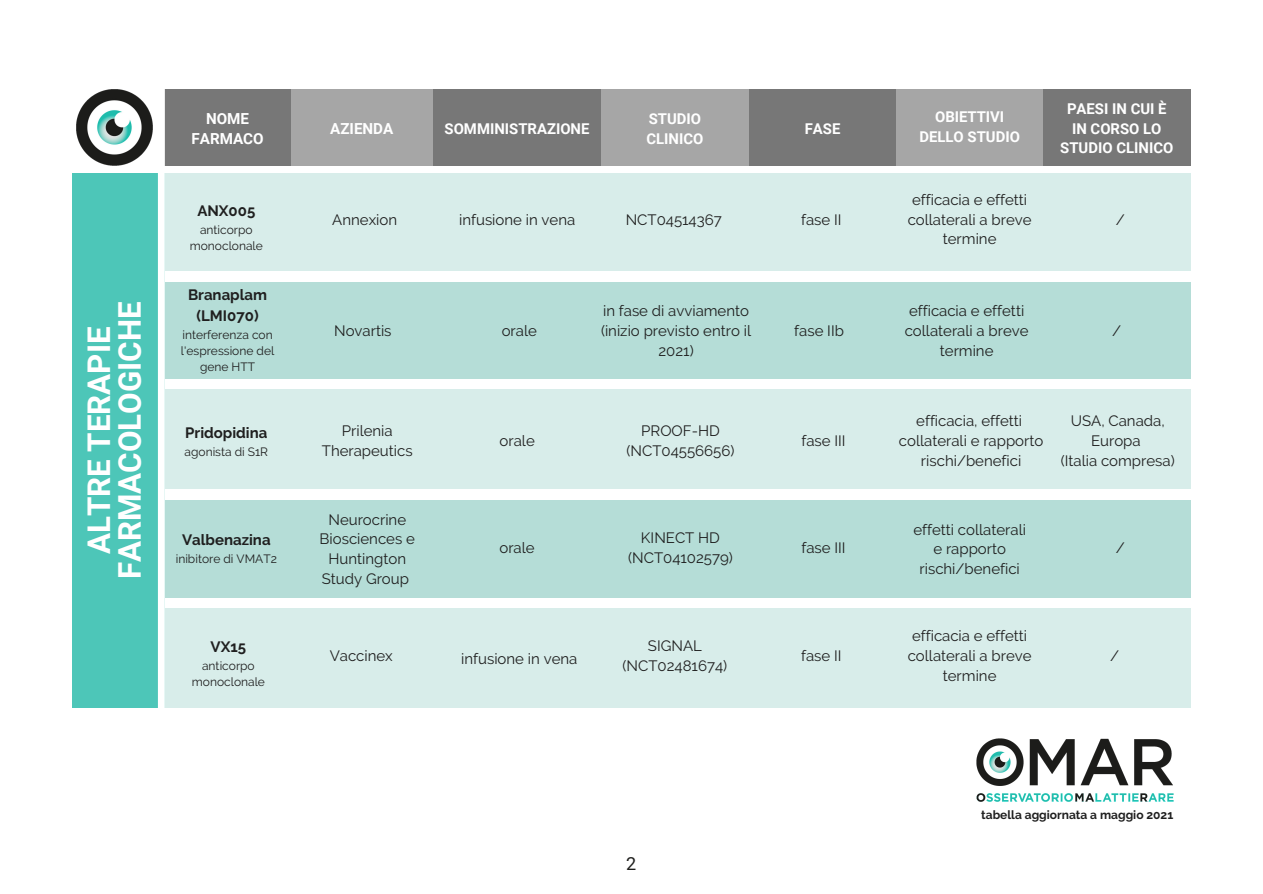
<style>
.page{position:relative;width:1263px;height:894px;background:#fff}
.page>*{position:absolute;margin:0;border:0;box-sizing:border-box;transform-origin:0 0}
.t1{font:700 31.35px "Roboto";color:#fff}
.t2{font:18px "Roboto";color:#1e1e1c}
.t3{font:700 15.15px "Roboto";color:#fff}
.t4{font:15px/19.6px "Raleway";color:#1f1f1f;text-align:center}
.t5{font:700 15px "Raleway";color:#1f1f1f}
.t6{font:700 14.85px "Roboto";color:#fff}
.t7{font:12px/16px "Raleway";color:#1f1f1f;text-align:center}
.t8{font:700 12px "Raleway";color:#1f1f1f}
</style>
<div class="page">
<img style="left:976px;top:738px;width:197px;height:63px">
<div style="left:433px;top:89px;width:168px;height:77px;background:#777"></div>
<div style="left:601px;top:89px;width:148px;height:77px;background:#a6a6a6"></div>
<div style="left:749px;top:89px;width:147px;height:77px;background:#777"></div>
<div style="left:896px;top:89px;width:148px;height:77px;background:#a6a6a6"></div>
<div style="left:1043px;top:89px;width:147px;height:77px;background:#777"></div>
<div style="left:137px;top:173px;width:1053px;height:97px;background:#d8edea"></div>
<div style="left:153px;top:282px;width:1037px;height:96px;background:#b5ddd7"></div>
<div style="left:72px;top:389px;width:1119px;height:99px;background:#d8edea"></div>
<div style="left:72px;top:500px;width:1119px;height:97px;background:#b5ddd7"></div>
<div style="left:291px;top:89px;width:142px;height:77px;background:#a6a6a6"></div>
<div style="left:164px;top:89px;width:127px;height:77px;background:#777"></div>
<img style="left:76px;top:89px;width:62px;height:77px">
<div style="left:72px;top:608px;width:1119px;height:99px;background:#d8edea"></div>
<div style="left:72px;top:173px;width:93px;height:534px;background:#4dc6b8"></div>
<svg style="left:138px;top:89px;width:47px;height:619px"></svg>
<p class="t1" style="left:112px;top:579px;width:279px;rotate:-90deg">FARMACOLOGICHE</p>
<p class="t1" style="left:81px;top:554px;width:229px;rotate:-90deg">ALTRE TERAPIE</p>
<p class="t3" style="left:206px;top:110px;width:45px">NOME</p>
<p class="t3" style="left:191px;top:130px;width:74px">FARMACO</p>
<p class="t5" style="left:197px;top:201px;width:59px">ANX005</p>
<p class="t7" style="left:190px;top:221px;width:75px">anticorpo monoclonale</p>
<p class="t5" style="left:188px;top:286px;width:81px">Branaplam</p>
<p class="t5" style="left:196px;top:307px;width:64px">(LMI070)</p>
<p class="t7" style="left:181px;top:327px;width:95px;text-align:left">interferenza con l'espressione del</p>
<p class="t7" style="left:200px;top:359px;width:57px">gene HTT</p>
<p class="t5" style="left:185px;top:423px;width:84px">Pridopidina</p>
<p class="t7" style="left:185px;top:443px;width:85px">agonista di S1R</p>
<p class="t5" style="left:182px;top:530px;width:90px">Valbenazina</p>
<p class="t7" style="left:176px;top:550px;width:103px">inibitore di VMAT2</p>
<p class="t5" style="left:211px;top:638px;width:37px">VX15</p>
<p class="t7" style="left:192px;top:657px;width:75px">anticorpo monoclonale</p>
<p class="t3" style="left:330px;top:120px;width:65px">AZIENDA</p>
<p class="t4" style="left:332px;top:209px;width:66px">Annexion</p>
<p class="t6" style="left:649px;top:110px;width:54px">STUDIO</p>
<p class="t6" style="left:646px;top:130px;width:58px">CLINICO</p>
<p class="t6" style="left:445px;top:120px;width:146px">SOMMINISTRAZIONE</p>
<p class="t6" style="left:805px;top:120px;width:37px">FASE</p>
<p class="t4" style="left:459px;top:209px;width:118px">infusione in vena</p>
<p class="t4" style="left:626px;top:209px;width:98px">NCT04514367</p>
<p class="t4" style="left:801px;top:209px;width:42px">fase II</p>
<p class="t4" style="left:334px;top:321px;width:59px">Novartis</p>
<p class="t4" style="left:502px;top:321px;width:37px">orale</p>
<p class="t4" style="left:603px;top:301px;width:148px">in fase di avviamento</p>
<p class="t4" style="left:601px;top:321px;width:152px">(inizio previsto entro il<br>2021)</p>
<p class="t4" style="left:794px;top:321px;width:51px">fase IIb</p>
<p class="t4" style="left:322px;top:421px;width:92px">Prilenia<br>Therapeutics</p>
<p class="t4" style="left:500px;top:431px;width:37px">orale</p>
<p class="t4" style="left:641px;top:421px;width:80px">PROOF-HD</p>
<p class="t4" style="left:626px;top:440px;width:109px">(NCT04556656)</p>
<p class="t4" style="left:801px;top:431px;width:46px">fase III</p>
<p class="t4" style="left:320px;top:509px;width:97px">Neurocrine<br>Biosciences e<br>Huntington</p>
<p class="t4" style="left:322px;top:568px;width:89px">Study Group</p>
<p class="t4" style="left:499px;top:538px;width:37px">orale</p>
<p class="t4" style="left:641px;top:528px;width:81px">KINECT HD</p>
<p class="t4" style="left:628px;top:547px;width:106px">(NCT04102579)</p>
<p class="t4" style="left:801px;top:538px;width:46px">fase III</p>
<p class="t4" style="left:330px;top:645px;width:65px">Vaccinex</p>
<p class="t4" style="left:461px;top:648px;width:118px">infusione in vena</p>
<p class="t4" style="left:648px;top:636px;width:55px">SIGNAL</p>
<p class="t4" style="left:623px;top:655px;width:106px">(NCT02481674)</p>
<p class="t4" style="left:801px;top:645px;width:42px">fase II</p>
<p class="t2" style="left:626px;top:853px;width:12px">2</p>
<p class="t6" style="left:935px;top:108px;width:71px">OBIETTIVI</p>
<p class="t6" style="left:919px;top:128px;width:102px">DELLO STUDIO</p>
<p class="t4" style="left:908px;top:190px;width:125px">efficacia e effetti collaterali a breve termine</p>
<p class="t6" style="left:1067px;top:100px;width:101px">PAESI IN CUI È</p>
<p class="t6" style="left:1072px;top:120px;width:91px">IN CORSO LO</p>
<p class="t6" style="left:1060px;top:139px;width:114px">STUDIO CLINICO</p>
<p class="t4" style="left:1116px;top:209px;width:11px">/</p>
<p class="t4" style="left:905px;top:301px;width:125px">efficacia e effetti collaterali a breve termine</p>
<p class="t4" style="left:1112px;top:321px;width:11px">/</p>
<p class="t4" style="left:916px;top:411px;width:107px">efficacia, effetti</p>
<p class="t4" style="left:899px;top:431px;width:146px">collaterali e rapporto rischi/benefici</p>
<p class="t4" style="left:1071px;top:411px;width:95px">USA, Canada,<br>Europa</p>
<p class="t4" style="left:1061px;top:450px;width:115px">(Italia compresa)</p>
<p class="t4" style="left:913px;top:519px;width:114px">effetti collaterali</p>
<p class="t4" style="left:919px;top:539px;width:102px">e rapporto rischi/benefici</p>
<p class="t4" style="left:1116px;top:538px;width:11px">/</p>
<p class="t4" style="left:908px;top:626px;width:125px">efficacia e effetti collaterali a breve termine</p>
<p class="t4" style="left:1110px;top:645px;width:11px">/</p>
<p class="t8" style="left:981px;top:807px;width:194px">tabella aggiornata a maggio 2021</p>
</div>
